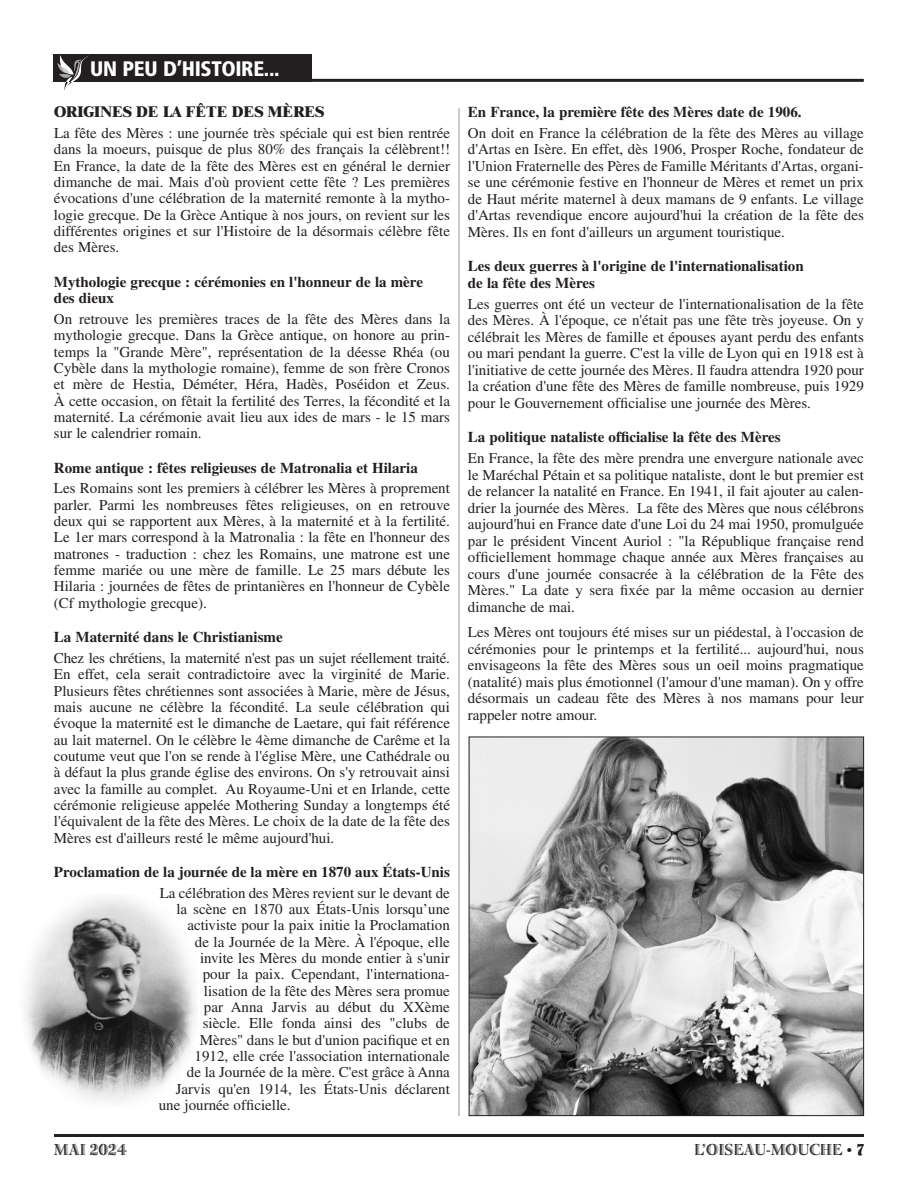
<style>
.page{position:relative;width:918px;height:1188px;background:#fff}
.page>*{position:absolute;margin:0;border:0;box-sizing:border-box;transform-origin:0 0}
.t1{font:900 condensed 21px "Frutiger";letter-spacing:-.015em;color:#fff}
.t2{font:16.5px "Bertie Plain";color:#231f20}
.t3{font:15px/16.4px "Times";color:#231f20;text-align:justify}
.t4{font:700 15px/16.4px "Times";color:#231f20}
.t5{font:800 15px "Times";color:#231f20}
.s1{font-family:"Times";font-size:15px}
.s2{font-family:"Spumoni LP";font-size:21px}
</style>
<div class="page">
<hr style="left:54px;top:1134px;width:810px;height:3px;background:#231f20">
<div style="left:54px;top:54px;width:258px;height:28px;background:#231f20"></div>
<hr style="left:54px;top:79px;width:810px;height:3px;background:#231f20">
<img style="left:67px;top:55px;width:22px;height:27px">
<svg style="left:64px;top:82px;width:8px;height:9px"></svg>
<img style="left:20px;top:884px;width:184px;height:232px;border-radius:50%">
<img style="left:471px;top:739px;width:391px;height:375px">
<div style="left:469px;top:737px;width:395px;height:379px;border:1px solid #231f20"></div>
<hr style="left:459px;top:108px;width:1px;height:1008px;background:#939598">
<h1 class="t1" style="left:90px;top:60px;width:191px">UN PEU D’HISTOIRE...</h1>
<p class="t5" style="left:54px;top:106px;width:272px">ORIGINES DE LA FÊTE DES MÈRES</p>
<p class="t3" style="left:54px;top:126px;width:398px">La fête des Mères : une journée très spéciale qui est bien rentrée dans la moeurs, puisque de plus 80% des français la célèbrent!!<br>En France, la date de la fête des Mères est en général le dernier dimanche de mai. Mais d'où provient cette fête ? Les premières évocations d'une célébration de la maternité remonte à la mytho&shy;logie grecque. De la Grèce Antique à nos jours, on revient sur les différentes origines et sur l'Histoire de la désormais célèbre fête des Mères.</p>
<p class="t4" style="left:54px;top:275px;width:370px">Mythologie grecque : cérémonies en l'honneur de la mère des dieux</p>
<p class="t3" style="left:54px;top:312px;width:398px">On retrouve les premières traces de la fête des Mères dans la mythologie grecque. Dans la Grèce antique, on honore au prin&shy;temps la "Grande Mère", représentation de la déesse Rhéa (ou Cybèle dans la mythologie romaine), femme de son frère Cronos et mère de Hestia, Déméter, Héra, Hadès, Poséidon et Zeus.<br>À cette occasion, on fêtait la fertilité des Terres, la fécondité et la maternité. La cérémonie avait lieu aux ides de mars - le 15 mars sur le calendrier romain.</p>
<p class="t4" style="left:54px;top:461px;width:365px">Rome antique : fêtes religieuses de Matronalia et Hilaria</p>
<p class="t3" style="left:54px;top:482px;width:398px">Les Romains sont les premiers à célébrer les Mères à proprement parler. Parmi les nombreuses fêtes religieuses, on en retrouve deux qui se rapportent aux Mères, à la maternité et à la fertilité.<br>Le 1er mars correspond à la Matronalia : la fête en l'honneur des matrones - traduction : chez les Romains, une matrone est une femme mariée ou une mère de famille. Le 25 mars débute les Hilaria : journées de fêtes de printanières en l'honneur de Cybèle (Cf mythologie grecque).</p>
<p class="t4" style="left:54px;top:630px;width:230px">La Maternité dans le Christianisme</p>
<p class="t3" style="left:54px;top:651px;width:398px">Chez les chrétiens, la maternité n'est pas un sujet réellement traité.<br>En effet, cela serait contradictoire avec la virginité de Marie.<br>Plusieurs fêtes chrétiennes sont associées à Marie, mère de Jésus, mais aucune ne célèbre la fécondité. La seule célébration qui évoque la maternité est le dimanche de Laetare, qui fait référence au lait maternel. On le célèbre le 4ème dimanche de Carême et la coutume veut que l'on se rende à l'église Mère, une Cathédrale ou à défaut la plus grande église des environs. On s'y retrouvait ainsi avec la famille au complet. Au Royaume-Uni et en Irlande, cette cérémonie religieuse appelée Mothering Sunday a longtemps été l'équivalent de la fête des Mères. Le choix de la date de la fête des Mères est d'ailleurs resté le même aujourd'hui.</p>
<p class="t4" style="left:54px;top:865px;width:398px">Proclamation de la journée de la mère en 1870 aux États-Unis</p>
<p class="t3" style="left:160px;top:886px;width:292px">La célébration des Mères revient sur le devant de</p>
<p class="t3" style="left:176px;top:902px;width:275px">la scène en 1870 aux États-Unis lorsqu’une</p>
<p class="t3" style="left:187px;top:919px;width:264px">activiste pour la paix initie la Proclamation</p>
<p class="t3" style="left:195px;top:935px;width:257px">de la Journée de la Mère. À l'époque, elle</p>
<p class="t3" style="left:200px;top:951px;width:251px">invite les Mères du monde entier à s'unir</p>
<p class="t3" style="left:203px;top:968px;width:249px">pour la paix. Cependant, l'internationa-</p>
<p class="t3" style="left:204px;top:984px;width:248px">lisation de la fête des Mères sera promue</p>
<p class="t3" style="left:204px;top:1000px;width:248px">par Anna Jarvis au début du XXème</p>
<p class="t3" style="left:203px;top:1017px;width:249px">siècle. Elle fonda ainsi des "clubs de</p>
<p class="t3" style="left:200px;top:1033px;width:252px">Mères" dans le but d'union pacifique et en</p>
<p class="t3" style="left:195px;top:1049px;width:257px">1912, elle crée l'association internationale</p>
<p class="t3" style="left:187px;top:1066px;width:265px">de la Journée de la mère. C'est grâce à Anna</p>
<p class="t3" style="left:176px;top:1082px;width:276px">Jarvis qu'en 1914, les États-Unis déclarent</p>
<p class="t3" style="left:159px;top:1098px;width:133px">une journée officielle.</p>
<p class="t4" style="left:468px;top:105px;width:335px">En France, la première fête des Mères date de 1906.</p>
<p class="t3" style="left:468px;top:126px;width:398px">On doit en France la célébration de la fête des Mères au village d'Artas en Isère. En effet, dès 1906, Prosper Roche, fondateur de l'Union Fraternelle des Pères de Famille Méritants d'Artas, organi&shy;se une cérémonie festive en l'honneur de Mères et remet un prix de Haut mérite maternel à deux mamans de 9 enfants. Le village d'Artas revendique encore aujourd'hui la création de la fête des Mères. Ils en font d'ailleurs un argument touristique.</p>
<p class="t4" style="left:468px;top:260px;width:337px">Les deux guerres à l'origine de l'internationalisation de la fête des Mères</p>
<p class="t3" style="left:468px;top:297px;width:398px">Les guerres ont été un vecteur de l'internationalisation de la fête des Mères. À l'époque, ce n'était pas une fête très joyeuse. On y célébrait les Mères de famille et épouses ayant perdu des enfants ou mari pendant la guerre. C'est la ville de Lyon qui en 1918 est à l'initiative de cette journée des Mères. Il faudra attendra 1920 pour la création d'une fête des Mères de famille nombreuse, puis 1929 pour le Gouvernement officialise une journée des Mères.</p>
<p class="t4" style="left:468px;top:431px;width:314px">La politique nataliste officialise la fête des Mères</p>
<p class="t3" style="left:468px;top:452px;width:398px">En France, la fête des mère prendra une envergure nationale avec le Maréchal Pétain et sa politique nataliste, dont le but premier est de relancer la natalité en France. En 1941, il fait ajouter au calen&shy;drier la journée des Mères. La fête des Mères que nous célébrons aujourd'hui en France date d'une Loi du 24 mai 1950, promulguée par le président Vincent Auriol : "la République française rend officiellement hommage chaque année aux Mères françaises au cours d'une journée consacrée à la célébration de la Fête des Mères." La date y sera fixée par la même occasion au dernier dimanche de mai.</p>
<p class="t3" style="left:468px;top:626px;width:398px">Les Mères ont toujours été mises sur un piédestal, à l'occasion de cérémonies pour le printemps et la fertilité... aujourd'hui, nous envisageons la fête des Mères sous un oeil moins pragmatique (natalité) mais plus émotionnel (l'amour d'une maman). On y offre désormais un cadeau fête des Mères à nos mamans pour leur rappeler notre amour.</p>
<p class="t2" style="left:54px;top:1144px;width:74px">MAI 2024</p>
<p class="t2" style="left:695px;top:1144px;width:171px">L’OISEAU-MOUCHE <span class="s1">•</span> <span class="s2">7</span></p>
</div>
